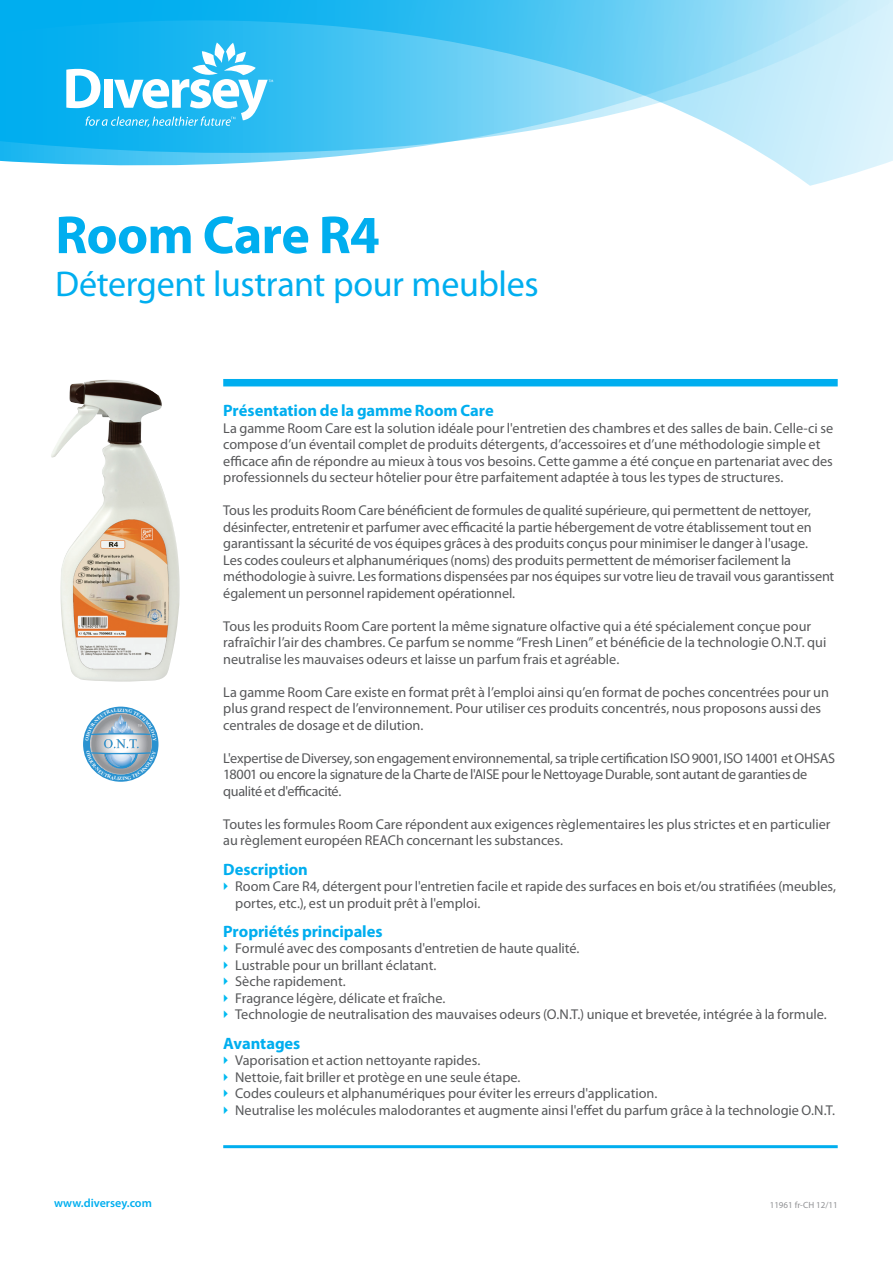
<style>
.page{position:relative;width:893px;height:1263px;background:#fff}
.page>*{position:absolute;margin:0;border:0;box-sizing:border-box;transform-origin:0 0}
.t1{font:700 54px "Myriad Pro";letter-spacing:-.015em;color:#00aeef}
.t2{font:36px "Myriad Pro";letter-spacing:-.01em;color:#00aeef}
.Heading_Blue{font:700 16.5px "Myriad Pro";letter-spacing:-.005em;color:#00aeef}
.Bullets{font:14.25px/16.5px "Myriad Pro";letter-spacing:-.005em;color:#57585a}
.t3{font:600 12px "Myriad Pro";color:#00aeef}
.t4{font:9px "Myriad Pro";color:#919295}
.t5{font:700 5.1px "Times New Roman";color:#fff}
.t6{font:700 4.95px "Times New Roman";color:#fff}
</style>
<div class="page">
<svg style="left:783px;top:154px;width:110px;height:32px"></svg>
<div style="left:869px;top:0;width:24px;height:154px;background:#d9f2fc"></div>
<svg style="left:0;top:0;width:869px;height:167px;background:#74d2f5"></svg>
<svg style="left:66px;top:42px;width:207px;height:85px"></svg>
<div style="left:223px;top:379px;width:615px;height:7px;background:#00aeef"></div>
<hr style="left:223px;top:1145px;width:615px;height:3px;background:#00aeef">
<svg style="left:81px;top:705px;width:79px;height:79px"></svg>
<svg style="left:83px;top:707px;width:75px;height:75px"></svg>
<img style="left:51px;top:380px;width:129px;height:302px">
<svg style="left:85px;top:708px;width:71px;height:72px"></svg>
<p class="t1" style="left:55px;top:200px;width:326px">Room Care R4</p>
<p class="t2" style="left:55px;top:262px;width:485px">Détergent lustrant pour meubles</p>
<p class="t6" style="left:119px;top:706px;width:5px">Z</p>
<p class="t5" style="left:119px;top:775px;width:5px">Z</p>
<p class="Heading_Blue" style="left:223px;top:400px;width:272px">Présentation de la gamme Room Care</p>
<p class="Bullets" style="left:223px;top:420px;width:611px">La gamme Room Care est la solution idéale pour l'entretien des chambres et des salles de bain. Celle-ci se compose d’un éventail complet de produits détergents, d’accessoires et d’une méthodologie simple et efficace afin de répondre au mieux à tous vos besoins. Cette gamme a été conçue en partenariat avec des professionnels du secteur hôtelier pour être parfaitement adaptée à tous les types de structures.</p>
<p class="Bullets" style="left:223px;top:502px;width:613px">Tous les produits Room Care bénéficient de formules de qualité supérieure, qui permettent de nettoyer, désinfecter, entretenir et parfumer avec efficacité la partie hébergement de votre établissement tout en garantissant la sécurité de vos équipes grâces à des produits conçus pour minimiser le danger à l'usage.<br>Les codes couleurs et alphanumériques (noms) des produits permettent de mémoriser facilement la méthodologie à suivre. Les formations dispensées par nos équipes sur votre lieu de travail vous garantissent également un personnel rapidement opérationnel.</p>
<p class="Bullets" style="left:223px;top:618px;width:605px">Tous les produits Room Care portent la même signature olfactive qui a été spécialement conçue pour rafraîchir l’air des chambres. Ce parfum se nomme “Fresh Linen” et bénéficie de la technologie O.N.T. qui neutralise les mauvaises odeurs et laisse un parfum frais et agréable.</p>
<p class="Bullets" style="left:223px;top:684px;width:607px">La gamme Room Care existe en format prêt à l’emploi ainsi qu’en format de poches concentrées pour un plus grand respect de l’environnement. Pour utiliser ces produits concentrés, nous proposons aussi des centrales de dosage et de dilution.</p>
<p class="Bullets" style="left:223px;top:750px;width:613px">L'expertise de Diversey, son engagement environnemental, sa triple certification ISO 9001, ISO 14001 et OHSAS<br>18001 ou encore la signature de la Charte de l'AISE pour le Nettoyage Durable, sont autant de garanties de qualité et d'efficacité.</p>
<p class="Bullets" style="left:223px;top:816px;width:609px">Toutes les formules Room Care répondent aux exigences règlementaires les plus strictes et en particulier au règlement européen REACh concernant les substances.</p>
<p class="Heading_Blue" style="left:223px;top:858px;width:86px">Description</p>
<p class="Bullets" style="left:235px;top:878px;width:603px">Room Care R4, détergent pour l'entretien facile et rapide des surfaces en bois et/ou stratifiées (meubles, portes, etc.), est un produit prêt à l'emploi.</p>
<p class="Heading_Blue" style="left:223px;top:921px;width:161px">Propriétés principales</p>
<p class="Bullets" style="left:235px;top:940px;width:346px">Formulé avec des composants d'entretien de haute qualité.</p>
<p class="Bullets" style="left:235px;top:957px;width:203px">Lustrable pour un brillant éclatant.</p>
<p class="Bullets" style="left:235px;top:973px;width:112px">Sèche rapidement.</p>
<p class="Bullets" style="left:235px;top:990px;width:212px">Fragrance légère, délicate et fraîche.</p>
<p class="Bullets" style="left:235px;top:1006px;width:593px">Technologie de neutralisation des mauvaises odeurs (O.N.T.) unique et brevetée, intégrée à la formule.</p>
<p class="Heading_Blue" style="left:223px;top:1032px;width:79px">Avantages</p>
<p class="Bullets" style="left:235px;top:1052px;width:247px">Vaporisation et action nettoyante rapides.</p>
<p class="Bullets" style="left:235px;top:1068px;width:287px">Nettoie, fait briller et protège en une seule étape.</p>
<p class="Bullets" style="left:235px;top:1085px;width:424px">Codes couleurs et alphanumériques pour éviter les erreurs d'application.</p>
<p class="Bullets" style="left:235px;top:1101px;width:601px">Neutralise les molécules malodorantes et augmente ainsi l'effet du parfum grâce à la technologie O.N.T.</p>
<p class="t3" style="left:54px;top:1195px;width:99px">www.diversey.com</p>
<p class="t4" style="left:770px;top:1199px;width:69px">11961 fr-CH 12/11</p>
</div>
